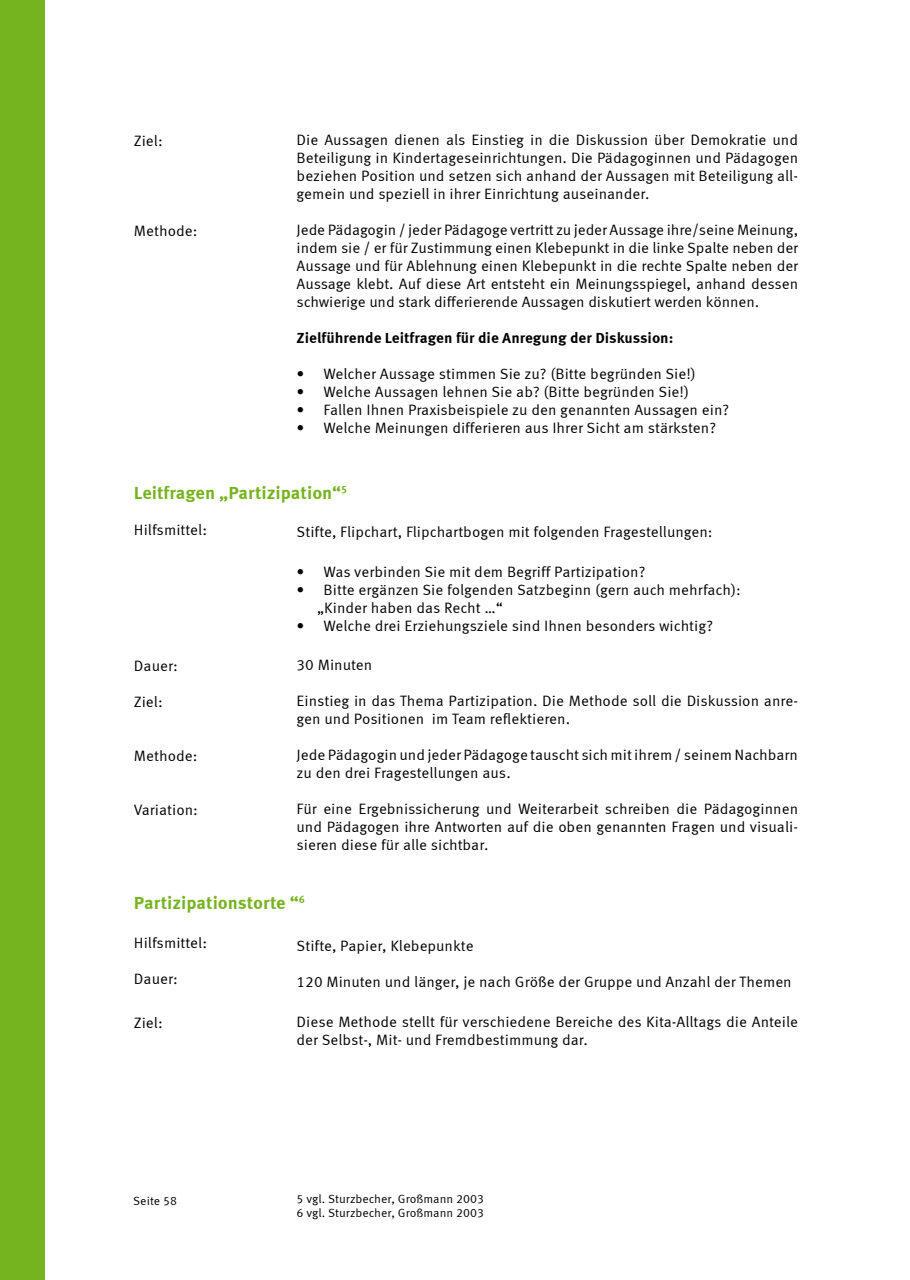
<style>
.page{position:relative;width:910px;height:1280px;background:#fff}
.page>*{position:absolute;margin:0;border:0;box-sizing:border-box;transform-origin:0 0}
.t1{font:700 18px "Meta Correspondence";color:#76b41f}
.t2{font:15px/18px "Meta Correspondence";color:#000}
.t3{font:700 15px "Meta Correspondence";color:#000}
.t4{font:12px/14.4px "Meta Correspondence";color:#000}
</style>
<div class="page">
<div style="left:0;top:0;width:45px;height:1280px;background:#76b41f"></div>
<p class="t2" style="left:134px;top:131px;width:30px">Ziel:</p>
<p class="t2" style="left:134px;top:221px;width:65px">Methode:</p>
<p class="t2" style="left:297px;top:130px;width:503px;text-align:justify">Die Aussagen dienen als Einstieg in die Diskussion über Demokratie und Beteiligung in Kindertageseinrichtungen. Die Pädagoginnen und Pädagogen beziehen Position und setzen sich anhand der Aussagen mit Beteiligung all&shy;gemein und speziell in ihrer Einrichtung auseinander.</p>
<p class="t2" style="left:297px;top:220px;width:503px;text-align:justify">Jede Pädagogin / jeder Pädagoge vertritt zu jeder Aussage ihre/seine Meinung, indem sie / er für Zustimmung einen Klebepunkt in die linke Spalte neben der Aussage und für Ablehnung einen Klebepunkt in die rechte Spalte neben der Aussage klebt. Auf diese Art entsteht ein Meinungsspiegel, anhand dessen schwierige und stark differierende Aussagen diskutiert werden können.</p>
<p class="t3" style="left:297px;top:329px;width:378px">Zielführende Leitfragen für die Anregung der Diskussion:</p>
<p class="t2" style="left:297px;top:364px;width:401px">• Welcher Aussage stimmen Sie zu? (Bitte begründen Sie!)</p>
<p class="t2" style="left:297px;top:382px;width:394px">• Welche Aussagen lehnen Sie ab? (Bitte begründen Sie!)</p>
<p class="t2" style="left:297px;top:400px;width:434px">• Fallen Ihnen Praxisbeispiele zu den genannten Aussagen ein?</p>
<p class="t2" style="left:297px;top:418px;width:421px">• Welche Meinungen differieren aus Ihrer Sicht am stärksten?</p>
<p class="t1" style="left:134px;top:482px;width:215px">Leitfragen „Partizipation“<sup>5</sup></p>
<p class="t2" style="left:134px;top:520px;width:75px">Hilfsmittel:</p>
<p class="t2" style="left:297px;top:523px;width:418px">Stifte, Flipchart, Flipchartbogen mit folgenden Fragestellungen:</p>
<p class="t2" style="left:297px;top:562px;width:350px">• Was verbinden Sie mit dem Begriff Partizipation?</p>
<p class="t2" style="left:317px;top:580px;width:425px;text-indent:-21px">• Bitte ergänzen Sie folgenden Satzbeginn (gern auch mehrfach): „Kinder haben das Recht …“</p>
<p class="t2" style="left:297px;top:616px;width:418px">• Welche drei Erziehungsziele sind Ihnen besonders wichtig?</p>
<p class="t2" style="left:297px;top:656px;width:77px">30 Minuten</p>
<p class="t2" style="left:297px;top:692px;width:503px">Einstieg in das Thema Partizipation. Die Methode soll die Diskussion anre&shy;gen und Positionen im Team reflektieren.</p>
<p class="t2" style="left:297px;top:746px;width:503px">Jede Pädagogin und jeder Pädagoge tauscht sich mit ihrem / seinem Nachbarn zu den drei Fragestellungen aus.</p>
<p class="t2" style="left:297px;top:800px;width:503px;text-align:justify">Für eine Ergebnissicherung und Weiterarbeit schreiben die Pädagoginnen und Pädagogen ihre Antworten auf die oben genannten Fragen und visuali&shy;sieren diese für alle sichtbar.</p>
<p class="t2" style="left:134px;top:657px;width:45px">Dauer:</p>
<p class="t2" style="left:134px;top:693px;width:30px">Ziel:</p>
<p class="t2" style="left:134px;top:747px;width:65px">Methode:</p>
<p class="t2" style="left:134px;top:801px;width:65px">Variation:</p>
<p class="t1" style="left:134px;top:892px;width:172px">Partizipationstorte “<sup>6</sup></p>
<p class="t2" style="left:134px;top:934px;width:75px">Hilfsmittel:</p>
<p class="t2" style="left:134px;top:970px;width:45px">Dauer:</p>
<p class="t2" style="left:134px;top:1013px;width:30px">Ziel:</p>
<p class="t2" style="left:297px;top:937px;width:179px">Stifte, Papier, Klebepunkte</p>
<p class="t2" style="left:297px;top:973px;width:497px">120 Minuten und länger, je nach Größe der Gruppe und Anzahl der Themen</p>
<p class="t2" style="left:297px;top:1012px;width:503px">Diese Methode stellt für verschiedene Bereiche des Kita-Alltags die Anteile der Selbst-, Mit- und Fremdbestimmung dar.</p>
<p class="t4" style="left:133px;top:1193px;width:45px">Seite 58</p>
<p class="t4" style="left:297px;top:1191px;width:189px">5 vgl. Sturzbecher, Großmann 2003<br>6 vgl. Sturzbecher, Großmann 2003</p>
</div>
